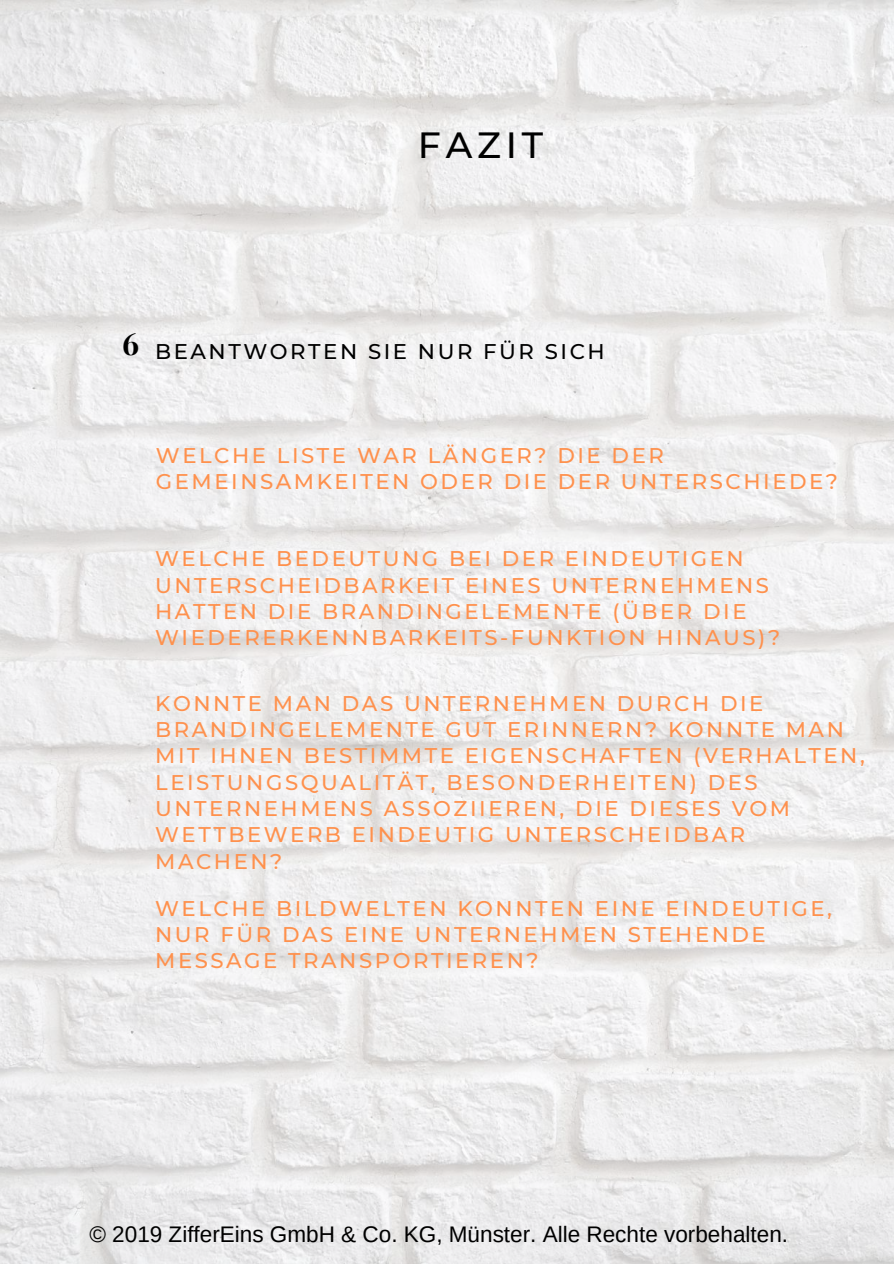
<style>
.page{position:relative;width:894px;height:1264px;background:#fff}
.page>*{position:absolute;margin:0;border:0;box-sizing:border-box;transform-origin:0 0}
.t1{font:500 36.3px "Montserrat";letter-spacing:.13em;color:#000}
.t2{font:22.5px "Arimo";color:#000}
.t3{font:500 21.15px/26.2px "Montserrat";letter-spacing:.12em;color:#ff914d}
.t4{font:500 21.15px "Montserrat";letter-spacing:.12em;color:#000}
</style>
<div class="page">
<img style="left:0;top:0;width:893px;height:1263px">
<h1 class="t1" style="left:418px;top:123px;width:127px">FAZIT</h1>
<p class="t4" style="left:122px;top:338px;width:484px"><sup>6</sup> BEANTWORTEN SIE NUR FÜR SICH</p>
<p class="t3" style="left:156px;top:442px;width:683px">WELCHE LISTE WAR LÄNGER? DIE DER<br>GEMEINSAMKEITEN ODER DIE DER UNTERSCHIEDE?</p>
<p class="t3" style="left:155px;top:545px;width:626px">WELCHE BEDEUTUNG BEI DER EINDEUTIGEN UNTERSCHEIDBARKEIT EINES UNTERNEHMENS HATTEN DIE BRANDINGELEMENTE (ÜBER DIE WIEDERERKENNBARKEITS-FUNKTION HINAUS)?</p>
<p class="t3" style="left:155px;top:690px;width:711px">KONNTE MAN DAS UNTERNEHMEN DURCH DIE BRANDINGELEMENTE GUT ERINNERN? KONNTE MAN MIT IHNEN BESTIMMTE EIGENSCHAFTEN (VERHALTEN, LEISTUNGSQUALITÄT, BESONDERHEITEN) DES UNTERNEHMENS ASSOZIIEREN, DIE DIESES VOM WETTBEWERB EINDEUTIG UNTERSCHEIDBAR MACHEN?</p>
<p class="t3" style="left:155px;top:895px;width:678px">WELCHE BILDWELTEN KONNTEN EINE EINDEUTIGE,<br>NUR FÜR DAS EINE UNTERNEHMEN STEHENDE<br>MESSAGE TRANSPORTIEREN?</p>
<p class="t2" style="left:89px;top:1221px;width:700px">© 2019 ZifferEins GmbH &amp; Co. KG, Münster. Alle Rechte vorbehalten.</p>
</div>
